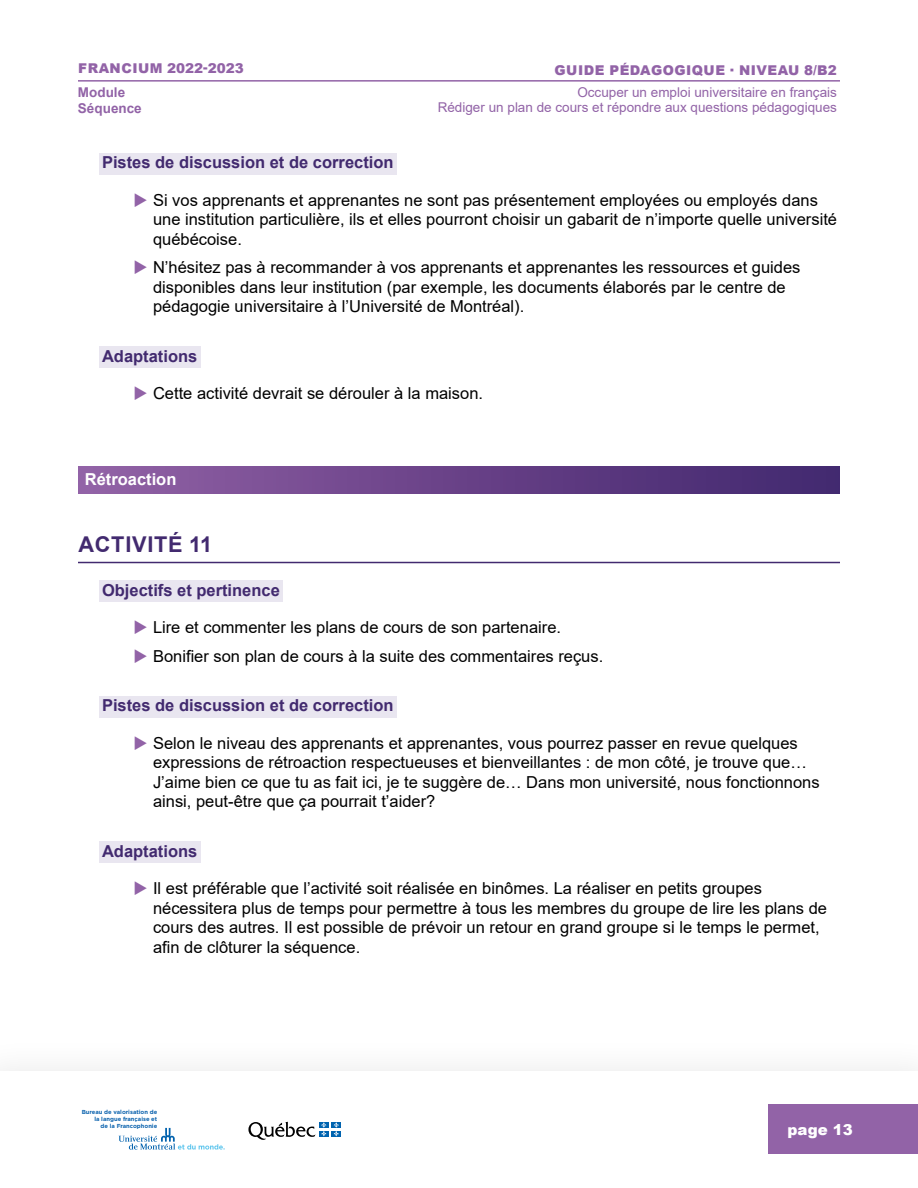
<style>
.page{position:relative;width:918px;height:1188px;background:#fff}
.page>*{position:absolute;margin:0;border:0;box-sizing:border-box;transform-origin:0 0}
.t1{font:700 21.75px "Arial";letter-spacing:.035em;color:#422a6f}
.t2{font:16.5px/19.5px "Arial";color:#000}
.t3{font:700 16.5px "Arial";color:#422a6f}
.t4{font:700 16.5px "Arial";color:#fff}
.t5{font:900 15px "Arial";color:#fff}
.t6{font:13.5px "Arial";color:#9263a7}
.t7{font:900 13.5px "Arial";letter-spacing:.035em;color:#9263a7}
.t8{font:700 13.5px "Arial";color:#9263a7}
.t9{font:700 5.85px/6.8px "Gotham";color:#0f65af;text-align:right}
.s1{color:#9263a7}
</style>
<div class="page">
<div style="left:768px;top:1105px;width:150px;height:49px;background:#9263a7"></div>
<hr style="left:78px;top:80px;width:228px;height:2px;background:#9263a7">
<hr style="left:306px;top:80px;width:534px;height:2px;background:#9263a7">
<div style="left:99px;top:153px;width:298px;height:21px;background:#e9e6f0"></div>
<div style="left:99px;top:346px;width:101px;height:22px;background:#e9e6f0"></div>
<div style="left:78px;top:466px;width:762px;height:28px;background:linear-gradient(to right,#9261a5,#40266d)"></div>
<hr style="left:78px;top:562px;width:762px;height:1px;background:#422a6f">
<div style="left:99px;top:580px;width:184px;height:22px;background:#e9e6f0"></div>
<div style="left:99px;top:696px;width:298px;height:21px;background:#e9e6f0"></div>
<div style="left:99px;top:842px;width:101px;height:21px;background:#e9e6f0"></div>
<div style="left:319px;top:1122px;width:10px;height:6px;background:#0063af"></div>
<div style="left:331px;top:1122px;width:10px;height:6px;background:#0063af"></div>
<div style="left:319px;top:1131px;width:10px;height:6px;background:#0063af"></div>
<svg style="left:248px;top:1122px;width:78px;height:18px"></svg>
<div style="left:331px;top:1131px;width:10px;height:6px;background:#0063af"></div>
<svg style="left:334px;top:1122px;width:5px;height:14px"></svg>
<svg style="left:119px;top:1128px;width:106px;height:22px"></svg>
<p class="t7" style="left:78px;top:59px;width:167px">FRANCIUM 2022-2023</p>
<p class="t7" style="left:555px;top:60px;width:284px">GUIDE PÉDAGOGIQUE · NIVEAU 8/B2</p>
<p class="t8" style="left:78px;top:82px;width:49px">Module</p>
<p class="t6" style="left:577px;top:83px;width:261px">Occuper un emploi universitaire en français</p>
<p class="t8" style="left:78px;top:99px;width:65px">Séquence</p>
<p class="t6" style="left:438px;top:98px;width:401px">Rédiger un plan de cours et répondre aux questions pédagogiques</p>
<p class="t3" style="left:102px;top:151px;width:293px">Pistes de discussion et de correction</p>
<p class="t2" style="left:153px;top:190px;width:686px;text-indent:-20px"><span class="s1">◆</span> Si vos apprenants et apprenantes ne sont pas présentement employées ou employés dans une institution particulière, ils et elles pourront choisir un gabarit de n’importe quelle université québécoise.</p>
<p class="t2" style="left:153px;top:257px;width:649px;text-indent:-20px"><span class="s1">◆</span> N’hésitez pas à recommander à vos apprenants et apprenantes les ressources et guides disponibles dans leur institution (par exemple, les documents élaborés par le centre de pédagogie universitaire à l’Université de Montréal).</p>
<p class="t3" style="left:102px;top:344px;width:97px">Adaptations</p>
<p class="t2" style="left:134px;top:383px;width:351px"><span class="s1">◆</span> Cette activité devrait se dérouler à la maison.</p>
<p class="t4" style="left:85px;top:467px;width:93px">Rétroaction</p>
<h1 class="t1" style="left:78px;top:529px;width:135px">ACTIVITÉ 11</h1>
<p class="t3" style="left:102px;top:578px;width:179px">Objectifs et pertinence</p>
<p class="t2" style="left:133px;top:617px;width:429px"><span class="s1">◆</span> Lire et commenter les plans de cours de son partenaire.</p>
<p class="t2" style="left:134px;top:646px;width:471px"><span class="s1">◆</span> Bonifier son plan de cours à la suite des commentaires reçus.</p>
<p class="t3" style="left:102px;top:694px;width:293px">Pistes de discussion et de correction</p>
<p class="t2" style="left:153px;top:733px;width:668px;text-indent:-20px"><span class="s1">◆</span> Selon le niveau des apprenants et apprenantes, vous pourrez passer en revue quelques expressions de rétroaction respectueuses et bienveillantes : de mon côté, je trouve que… J’aime bien ce que tu as fait ici, je te suggère de… Dans mon université, nous fonctionnons ainsi, peut-être que ça pourrait t’aider?</p>
<p class="t3" style="left:102px;top:839px;width:97px">Adaptations</p>
<p class="t2" style="left:153px;top:878px;width:676px;text-indent:-20px"><span class="s1">◆</span> Il est préférable que l’activité soit réalisée en binômes. La réaliser en petits groupes nécessitera plus de temps pour permettre à tous les membres du groupe de lire les plans de cours des autres. Il est possible de prévoir un retour en grand groupe si le temps le permet, afin de clôturer la séquence.</p>
<p class="t9" style="left:82px;top:1109px;width:77px">Bureau de valorisation de la langue française et<br>de la Francophonie</p>
<p class="t5" style="left:788px;top:1119px;width:67px">page 13</p>
</div>
